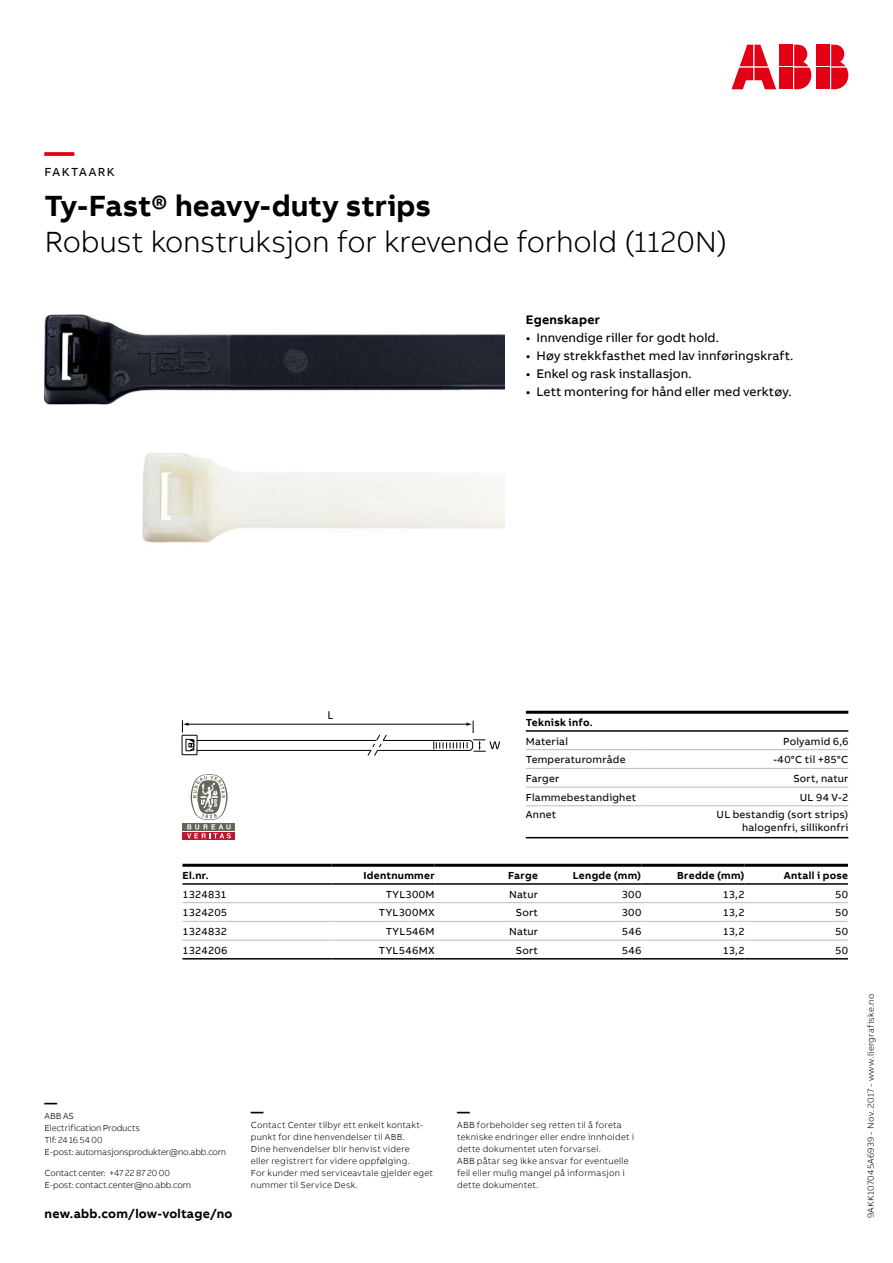
<style>
.page{position:relative;width:893px;height:1263px;background:#fff}
.page>*{position:absolute;margin:0;border:0;box-sizing:border-box;transform-origin:0 0}
.t1{font:300 30px "AB Bvoice";letter-spacing:-.005em;color:#000}
.t2{font:700 30px "AB Bvoice";color:#000}
.t3{font:700 30px "AB Bvoice";color:#e30015}
.t4{font:12.75px "AB Bvoice";letter-spacing:.005em;color:#000}
.t5{font:700 12.75px "AB Bvoice";letter-spacing:.02em;color:#000}
.t6{font:12px "AB Bvoice";letter-spacing:.125em;color:#000}
.t7{font:10.5px/13.5px "AB Bvoice";letter-spacing:.02em;color:#000;text-align:right}
.t8{font:700 10.5px "AB Bvoice";letter-spacing:.025em;color:#000}
.t9{font:300 9px/12px "AB Bvoice";letter-spacing:.02em;color:#000}
.t10{font:300 9px/12px "AB Bvoice";letter-spacing:-.015em;color:#000}
</style>
<div class="page">
<img style="left:44px;top:315px;width:461px;height:228px">
<div style="left:817px;top:45px;width:13px;height:21px;background:#e30015"></div>
<div style="left:817px;top:68px;width:13px;height:21px;background:#e30015"></div>
<svg style="left:831px;top:45px;width:17px;height:44px"></svg>
<svg style="left:731px;top:45px;width:45px;height:44px"></svg>
<div style="left:780px;top:45px;width:13px;height:21px;background:#e30015"></div>
<div style="left:780px;top:68px;width:13px;height:21px;background:#e30015"></div>
<svg style="left:794px;top:45px;width:17px;height:44px"></svg>
<hr style="left:526px;top:768px;width:119px;height:1px;background:#bbbcbc">
<hr style="left:645px;top:768px;width:203px;height:1px;background:#bbbcbc">
<hr style="left:526px;top:787px;width:119px;height:1px;background:#bbbcbc">
<hr style="left:645px;top:787px;width:203px;height:1px;background:#bbbcbc">
<hr style="left:645px;top:711px;width:203px;height:3px;background:#000">
<hr style="left:526px;top:837px;width:119px;height:1px;background:#000">
<hr style="left:645px;top:730px;width:203px;height:2px;background:#000">
<hr style="left:645px;top:749px;width:203px;height:1px;background:#bbbcbc">
<hr style="left:526px;top:711px;width:119px;height:3px;background:#000">
<hr style="left:526px;top:730px;width:119px;height:2px;background:#000">
<hr style="left:526px;top:749px;width:119px;height:1px;background:#bbbcbc">
<hr style="left:526px;top:805px;width:119px;height:1px;background:#bbbcbc">
<hr style="left:645px;top:805px;width:203px;height:1px;background:#bbbcbc">
<hr style="left:645px;top:837px;width:203px;height:1px;background:#000">
<hr style="left:331px;top:902px;width:104px;height:1px;background:#bbbcbc">
<hr style="left:435px;top:902px;width:103px;height:1px;background:#bbbcbc">
<hr style="left:538px;top:902px;width:103px;height:1px;background:#bbbcbc">
<hr style="left:641px;top:902px;width:104px;height:1px;background:#bbbcbc">
<hr style="left:745px;top:902px;width:103px;height:1px;background:#bbbcbc">
<hr style="left:182px;top:921px;width:149px;height:1px;background:#bbbcbc">
<hr style="left:331px;top:921px;width:104px;height:1px;background:#bbbcbc">
<hr style="left:435px;top:921px;width:103px;height:1px;background:#bbbcbc">
<hr style="left:538px;top:921px;width:103px;height:1px;background:#bbbcbc">
<hr style="left:641px;top:921px;width:104px;height:1px;background:#bbbcbc">
<hr style="left:745px;top:921px;width:103px;height:1px;background:#bbbcbc">
<hr style="left:331px;top:864px;width:104px;height:3px;background:#000">
<hr style="left:435px;top:864px;width:103px;height:3px;background:#000">
<hr style="left:538px;top:864px;width:103px;height:3px;background:#000">
<hr style="left:641px;top:864px;width:104px;height:3px;background:#000">
<hr style="left:745px;top:864px;width:103px;height:3px;background:#000">
<hr style="left:331px;top:883px;width:104px;height:2px;background:#000">
<hr style="left:435px;top:883px;width:103px;height:2px;background:#000">
<hr style="left:538px;top:883px;width:103px;height:2px;background:#000">
<hr style="left:641px;top:883px;width:104px;height:2px;background:#000">
<hr style="left:745px;top:883px;width:103px;height:2px;background:#000">
<hr style="left:331px;top:940px;width:104px;height:1px;background:#bbbcbc">
<hr style="left:435px;top:940px;width:103px;height:1px;background:#bbbcbc">
<hr style="left:538px;top:940px;width:103px;height:1px;background:#bbbcbc">
<hr style="left:641px;top:940px;width:104px;height:1px;background:#bbbcbc">
<hr style="left:745px;top:940px;width:103px;height:1px;background:#bbbcbc">
<hr style="left:331px;top:958px;width:104px;height:1px;background:#000">
<hr style="left:435px;top:958px;width:103px;height:1px;background:#000">
<hr style="left:538px;top:958px;width:103px;height:1px;background:#000">
<hr style="left:641px;top:958px;width:104px;height:1px;background:#000">
<hr style="left:745px;top:958px;width:103px;height:1px;background:#000">
<hr style="left:182px;top:864px;width:149px;height:3px;background:#000">
<hr style="left:182px;top:883px;width:149px;height:2px;background:#000">
<hr style="left:182px;top:902px;width:149px;height:1px;background:#bbbcbc">
<hr style="left:182px;top:940px;width:149px;height:1px;background:#bbbcbc">
<hr style="left:182px;top:958px;width:149px;height:1px;background:#000">
<svg style="left:181px;top:711px;width:319px;height:45px"></svg>
<div style="left:182px;top:823px;width:53px;height:8px;background:#656558"></div>
<svg style="left:182px;top:832px;width:53px;height:8px"></svg>
<svg style="left:187px;top:774px;width:44px;height:64px"></svg>
<h1 class="t3" style="left:45px;top:132px;width:31px">—</h1>
<h3 class="t6" style="left:45px;top:165px;width:72px">FAKTAARK</h3>
<h1 class="t2" style="left:45px;top:186px;width:388px">Ty-Fast® heavy-duty strips</h1>
<h1 class="t1" style="left:45px;top:224px;width:684px">Robust konstruksjon for krevende forhold (1120N)</h1>
<h2 class="t5" style="left:526px;top:311px;width:76px">Egenskaper</h2>
<h2 class="t4" style="left:526px;top:330px;width:195px">• Innvendige riller for godt hold.</h2>
<h2 class="t4" style="left:526px;top:348px;width:269px">• Høy strekkfasthet med lav innføringskraft.</h2>
<h2 class="t4" style="left:526px;top:366px;width:167px">• Enkel og rask installasjon.</h2>
<h2 class="t4" style="left:526px;top:384px;width:267px">• Lett montering for hånd eller med verktøy.</h2>
<p class="t8" style="left:526px;top:716px;width:68px">Teknisk info.</p>
<p class="t7" style="left:526px;top:734px;width:44px">Material</p>
<p class="t7" style="left:783px;top:734px;width:67px">Polyamid 6,6</p>
<p class="t7" style="left:526px;top:753px;width:101px">Temperaturområde</p>
<p class="t7" style="left:773px;top:753px;width:76px">-40°C til +85°C</p>
<p class="t7" style="left:526px;top:772px;width:35px">Farger</p>
<p class="t7" style="left:793px;top:772px;width:56px">Sort, natur</p>
<p class="t7" style="left:526px;top:790px;width:112px">Flammebestandighet</p>
<p class="t7" style="left:800px;top:790px;width:50px">UL 94 V-2</p>
<p class="t7" style="left:526px;top:807px;width:32px">Annet</p>
<p class="t7" style="left:716px;top:807px;width:133px">UL bestandig (sort strips) halogenfri, sillikonfri</p>
<p class="t8" style="left:182px;top:869px;width:28px">El.nr.</p>
<p class="t8" style="left:363px;top:869px;width:73px">Identnummer</p>
<p class="t8" style="left:508px;top:869px;width:31px">Farge</p>
<p class="t8" style="left:573px;top:869px;width:70px">Lengde (mm)</p>
<p class="t8" style="left:677px;top:869px;width:69px">Bredde (mm)</p>
<p class="t8" style="left:784px;top:869px;width:66px">Antall i pose</p>
<p class="t7" style="left:182px;top:887px;width:46px">1324831</p>
<p class="t7" style="left:386px;top:887px;width:50px">TYL300M</p>
<p class="t7" style="left:509px;top:887px;width:30px">Natur</p>
<p class="t7" style="left:622px;top:887px;width:21px">300</p>
<p class="t7" style="left:723px;top:887px;width:23px">13,2</p>
<p class="t7" style="left:835px;top:887px;width:14px">50</p>
<p class="t7" style="left:182px;top:906px;width:46px">1324205</p>
<p class="t7" style="left:379px;top:906px;width:57px">TYL300MX</p>
<p class="t7" style="left:516px;top:906px;width:24px">Sort</p>
<p class="t7" style="left:622px;top:906px;width:21px">300</p>
<p class="t7" style="left:723px;top:906px;width:23px">13,2</p>
<p class="t7" style="left:835px;top:906px;width:14px">50</p>
<p class="t7" style="left:182px;top:925px;width:46px">1324832</p>
<p class="t7" style="left:386px;top:925px;width:50px">TYL546M</p>
<p class="t7" style="left:509px;top:925px;width:30px">Natur</p>
<p class="t7" style="left:622px;top:925px;width:21px">546</p>
<p class="t7" style="left:723px;top:925px;width:23px">13,2</p>
<p class="t7" style="left:835px;top:925px;width:14px">50</p>
<p class="t7" style="left:182px;top:943px;width:46px">1324206</p>
<p class="t7" style="left:379px;top:943px;width:57px">TYL546MX</p>
<p class="t7" style="left:516px;top:943px;width:24px">Sort</p>
<p class="t7" style="left:622px;top:943px;width:21px">546</p>
<p class="t7" style="left:723px;top:943px;width:23px">13,2</p>
<p class="t7" style="left:835px;top:943px;width:14px">50</p>
<h2 class="t5" style="left:45px;top:1094px;width:14px">—</h2>
<p class="t10" style="left:45px;top:1110px;width:183px">ABB AS<br>Electrification Products<br>Tlf: 24 16 54 00<br>E-post: automasjonsprodukter@no.abb.com</p>
<p class="t10" style="left:45px;top:1167px;width:148px">Contact center: +47 22 87 20 00<br>E-post: contact.center@no.abb.com</p>
<h2 class="t5" style="left:45px;top:1206px;width:189px">new.abb.com/low-voltage/no</h2>
<h2 class="t5" style="left:251px;top:1103px;width:14px">—</h2>
<p class="t9" style="left:251px;top:1119px;width:184px">Contact Center tilbyr ett enkelt kontakt&shy;punkt for dine henvendelser til ABB.<br>Dine henvendelser blir henvist videre<br>eller registrert for videre oppfølging.<br>For kunder med serviceavtale gjelder eget nummer til Service Desk.</p>
<h2 class="t5" style="left:457px;top:1103px;width:14px">—</h2>
<p class="t9" style="left:457px;top:1119px;width:179px">ABB forbeholder seg retten til å foreta tekniske endringer eller endre innholdet i dette dokumentet uten forvarsel.<br>ABB påtar seg ikke ansvar for eventuelle feil eller mulig mangel på informasjon i dette dokumentet.</p>
<p class="t9" style="left:865px;top:1218px;width:226px;rotate:-90deg">9AKK107045A6939 - Nov. 2017 - www.liergrafiske.no</p>
</div>
